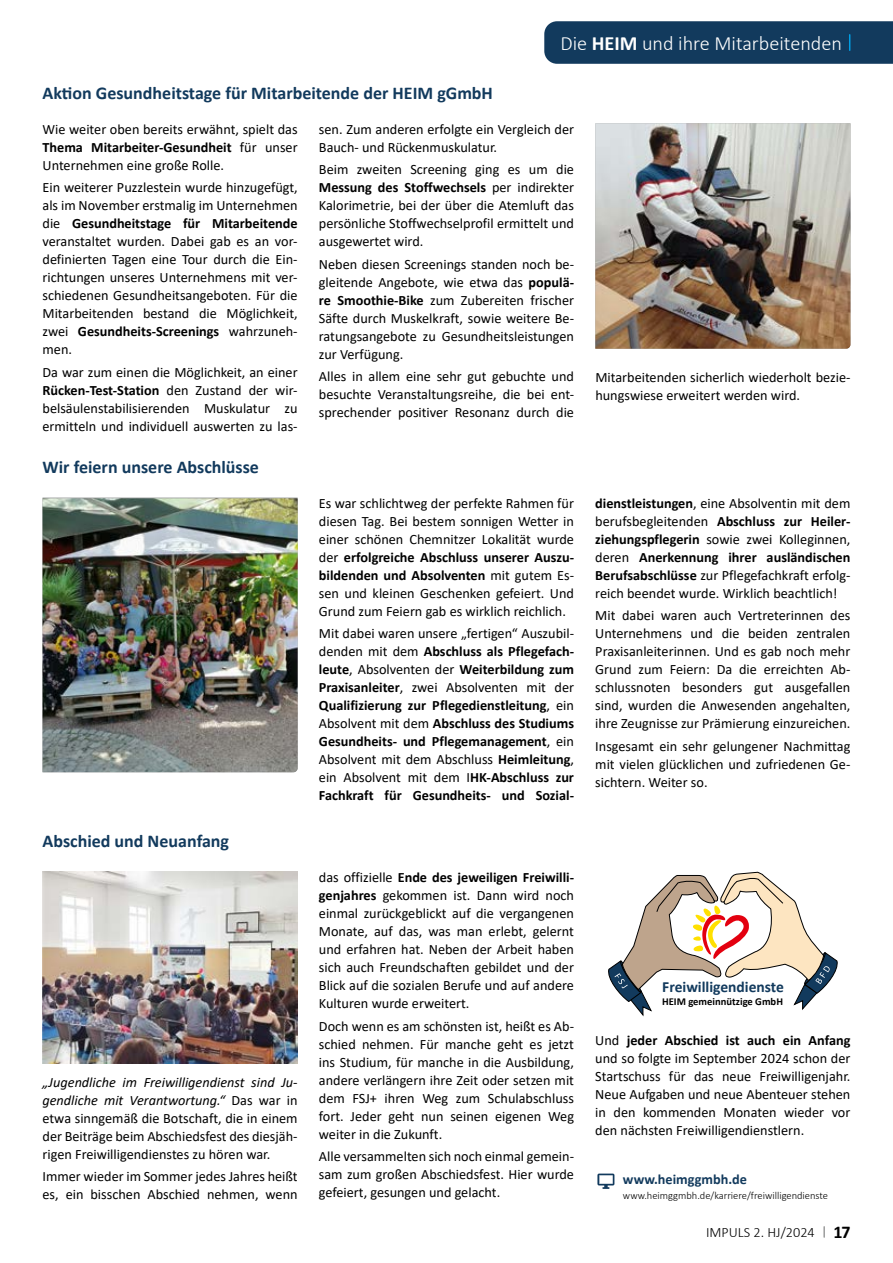
<style>
.page{position:relative;width:893px;height:1263px;background:#fff}
.page>*{position:absolute;margin:0;border:0;box-sizing:border-box;transform-origin:0 0}
.t1{font:300 20.25px "Calibri";color:#fff}
.t2{font:700 18px "Calibri";color:#123a5d}
.t3{font:700 15.6px "Calibri";color:#123a5d}
.t4{font:14.25px/18px "Calibri";color:#000;text-align:justify}
.t5{font:700 14.25px/18px "Calibri";color:#000;text-align:justify}
.t6{font:300 14.25px "Calibri";color:#000}
.t7{font:700 14.25px "Calibri";color:#123a5d}
.t8{font:700 10.65px "Calibri";color:#000}
.t9{font:300 10.5px "Calibri";color:#000}
.s1{font-weight:700}
.s2{font-style:italic}
.s3{font-weight:400}
.s4{font-weight:700;font-size:18px}
</style>
<div class="page">
<svg style="left:823px;top:1227px;width:2px;height:10px"></svg>
<svg style="left:608px;top:872px;width:230px;height:144px"></svg>
<img style="left:595px;top:123px;width:255px;height:226px">
<img style="left:43px;top:498px;width:255px;height:274px">
<img style="left:43px;top:872px;width:255px;height:191px">
<svg style="left:597px;top:1173px;width:17px;height:16px"></svg>
<div style="left:544px;top:21px;width:349px;height:43px;background:#123a5d"></div>
<p class="t2" style="left:43px;top:80px;width:452px">Aktion Gesundheitstage für Mitarbeitende der HEIM gGmbH</p>
<h1 class="t1" style="left:560px;top:31px;width:283px">Die <span class="s1">HEIM</span> und ihre Mitarbeitenden</h1>
<p class="t4" style="left:43px;top:120px;width:257px">Wie weiter oben bereits erwähnt, spielt das <span class="s1">Thema Mitarbeiter-Gesundheit</span> für unser Unternehmen eine große Rolle.</p>
<p class="t4" style="left:43px;top:178px;width:257px">Ein weiterer Puzzlestein wurde hinzugefügt, als im November erstmalig im Unternehmen die <span class="s1">Gesundheitstage für Mitarbeitende </span>veranstaltet wurden. Dabei gab es an vor&shy;definierten Tagen eine Tour durch die Ein&shy;richtungen unseres Unternehmens mit ver&shy;schiedenen Gesundheitsangeboten. Für die Mitarbeitenden bestand die Möglichkeit, zwei <span class="s1">Gesundheits-Screenings</span> wahrzuneh&shy;men.</p>
<p class="t4" style="left:43px;top:362px;width:257px">Da war zum einen die Möglichkeit, an einer <span class="s1">Rücken-Test-Station</span> den Zustand der wir&shy;belsäulenstabilisierenden Muskulatur zu ermitteln und individuell auswerten zu las-</p>
<p class="t2" style="left:43px;top:454px;width:218px">Wir feiern unsere Abschlüsse</p>
<p class="t2" style="left:43px;top:828px;width:188px">Abschied und Neuanfang</p>
<p class="t4" style="left:43px;top:1072px;width:257px"><span class="s2">„Jugendliche im Freiwilligendienst sind Ju&shy;gendliche mit Verantwortung.“</span> Das war in etwa sinngemäß die Botschaft, die in einem der Beiträge beim Abschiedsfest des diesjäh&shy;rigen Freiwilligendienstes zu hören war.</p>
<p class="t4" style="left:43px;top:1167px;width:257px">Immer wieder im Sommer jedes Jahres heißt es, ein bisschen Abschied nehmen, wenn</p>
<p class="t4" style="left:319px;top:120px;width:257px">sen. Zum anderen erfolgte ein Vergleich der<br>Bauch- und Rückenmuskulatur.</p>
<p class="t4" style="left:319px;top:160px;width:257px">Beim zweiten Screening ging es um die <span class="s1">Messung des Stoffwechsels</span> per indirekter Kalorimetrie, bei der über die Atemluft das persönliche Stoffwechselprofil ermittelt und ausgewertet wird.</p>
<p class="t4" style="left:319px;top:254px;width:257px">Neben diesen Screenings standen noch be&shy;gleitende Angebote, wie etwa das <span class="s1">populä&shy;re Smoothie-Bike</span> zum Zubereiten frischer Säfte durch Muskelkraft, sowie weitere Be&shy;ratungsangebote zu Gesundheitsleistungen zur Verfügung.</p>
<p class="t4" style="left:319px;top:367px;width:257px">Alles in allem eine sehr gut gebuchte und besuchte Veranstaltungsreihe, die bei ent&shy;sprechender positiver Resonanz durch die</p>
<p class="t4" style="left:595px;top:368px;width:257px">Mitarbeitenden sicherlich wiederholt bezie&shy;hungswiese erweitert werden wird.</p>
<p class="t4" style="left:319px;top:494px;width:257px">Es war schlichtweg der perfekte Rahmen für diesen Tag. Bei bestem sonnigen Wetter in einer schönen Chemnitzer Lokalität wurde der <span class="s1">erfolgreiche Abschluss unserer Auszu&shy;bildenden und Absolventen</span> mit gutem Es&shy;sen und kleinen Geschenken gefeiert. Und Grund zum Feiern gab es wirklich reichlich.</p>
<p class="t5" style="left:319px;top:624px;width:257px"><span class="s3">Mit dabei waren unsere „fertigen“ Auszubil&shy;denden mit dem</span> Abschluss als Pflegefach&shy;leute<span class="s3">, Absolventen der</span> Weiterbildung zum Praxisanleiter<span class="s3">, zwei Absolventen mit der </span>Qualifizierung zur Pflegedienstleitung<span class="s3">, ein Absolvent mit dem</span> Abschluss des Studiums Gesundheits- und Pflegemanagement<span class="s3">, ein Absolvent mit dem Abschluss</span> Heimleitung<span class="s3">, ein Absolvent mit dem I</span>HK-Abschluss zur Fachkraft für Gesundheits- und Sozial-</p>
<p class="t4" style="left:595px;top:494px;width:257px"><span class="s1">dienstleistungen</span>, eine Absolventin mit dem berufsbegleitenden <span class="s1">Abschluss zur Heiler&shy;ziehungspflegerin</span> sowie zwei Kolleginnen, deren <span class="s1">Anerkennung ihrer ausländischen Berufsabschlüsse</span> zur Pflegefachkraft erfolg&shy;reich beendet wurde. Wirklich beachtlich!</p>
<p class="t4" style="left:595px;top:606px;width:257px">Mit dabei waren auch Vertreterinnen des Unternehmens und die beiden zentralen Praxisanleiterinnen. Und es gab noch mehr Grund zum Feiern: Da die erreichten Ab&shy;schlussnoten besonders gut ausgefallen sind, wurden die Anwesenden angehalten, ihre Zeugnisse zur Prämierung einzureichen.</p>
<p class="t4" style="left:595px;top:737px;width:257px">Insgesamt ein sehr gelungener Nachmittag mit vielen glücklichen und zufriedenen Ge&shy;sichtern. Weiter so.</p>
<p class="t4" style="left:319px;top:868px;width:257px">das offizielle <span class="s1">Ende des jeweiligen Freiwilli&shy;genjahres</span> gekommen ist. Dann wird noch einmal zurückgeblickt auf die vergangenen Monate, auf das, was man erlebt, gelernt und erfahren hat. Neben der Arbeit haben sich auch Freundschaften gebildet und der Blick auf die sozialen Berufe und auf andere Kulturen wurde erweitert.</p>
<p class="t4" style="left:319px;top:1016px;width:257px">Doch wenn es am schönsten ist, heißt es Ab&shy;schied nehmen. Für manche geht es jetzt ins Studium, für manche in die Ausbildung, andere verlängern ihre Zeit oder setzen mit dem FSJ+ ihren Weg zum Schulabschluss fort. Jeder geht nun seinen eigenen Weg weiter in die Zukunft.</p>
<p class="t4" style="left:319px;top:1147px;width:257px">Alle versammelten sich noch einmal gemein&shy;sam zum großen Abschiedsfest. Hier wurde gefeiert, gesungen und gelacht.</p>
<p class="t3" style="left:662px;top:975px;width:123px">Freiwilligendienste</p>
<p class="t8" style="left:662px;top:993px;width:122px">HEIM gemeinnützige GmbH</p>
<p class="t4" style="left:595px;top:1031px;width:257px">Und <span class="s1">jeder Abschied ist auch ein Anfang </span>und so folgte im September 2024 schon der Startschuss für das neue Freiwilligenjahr.<br>Neue Aufgaben und neue Abenteuer stehen in den kommenden Monaten wieder vor den nächsten Freiwilligendienstlern.</p>
<p class="t7" style="left:623px;top:1169px;width:126px">www.heimggmbh.de</p>
<p class="t9" style="left:623px;top:1189px;width:207px">www.heimggmbh.de/karriere/freiwilligendienste</p>
<p class="t6" style="left:706px;top:1224px;width:146px">IMPULS 2. HJ/2024 <span class="s4">17</span></p>
</div>
